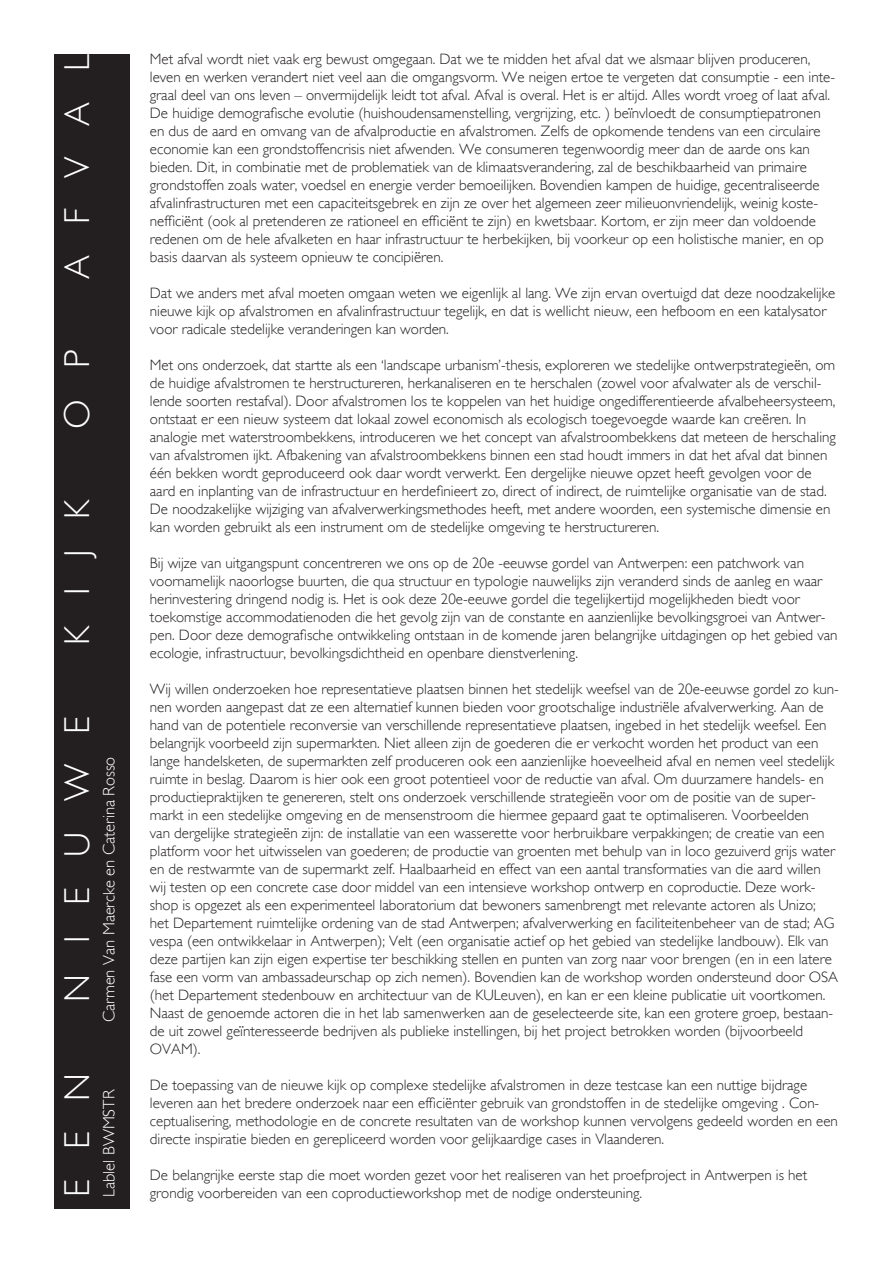
<style>
.page{position:relative;width:893px;height:1263px;background:#fff}
.page>*{position:absolute;margin:0;border:0;box-sizing:border-box;transform-origin:0 0}
.t1{font:300 36px "Gill Sans";color:#fff}
.t2{font:300 16.5px "Gill Sans";color:#fff}
.t3{font:300 15px/18px "Gill Sans";color:#231f20}
</style>
<div class="page">
<div style="left:54px;top:54px;width:76px;height:1155px;background:#231f20"></div>
<h1 class="t1" style="left:56px;top:279px;width:226px;rotate:-90deg">afval</h1>
<h1 class="t1" style="left:56px;top:429px;width:80px;rotate:-90deg">o p</h1>
<h1 class="t1" style="left:56px;top:645px;width:143px;rotate:-90deg">kijk</h1>
<h1 class="t1" style="left:56px;top:1002px;width:286px;rotate:-90deg">nieuwe</h1>
<p class="t2" style="left:99px;top:1022px;width:267px;rotate:-90deg">Carmen Van Maercke en Caterina Rosso</p>
<h1 class="t1" style="left:56px;top:1197px;width:123px;rotate:-90deg">een</h1>
<p class="t2" style="left:99px;top:1197px;width:109px;rotate:-90deg">Lablel BWMSTR</p>
<p class="t3" style="left:150px;top:50px;width:687px">Met afval wordt niet vaak erg bewust omgegaan. Dat we te midden het afval dat we alsmaar blijven produceren, leven en werken verandert niet veel aan die omgangsvorm. We neigen ertoe te vergeten dat consumptie - een inte&shy;graal deel van ons leven – onvermijdelijk leidt tot afval. Afval is overal. Het is er altijd. Alles wordt vroeg of laat afval.<br>De huidige demografische evolutie (huishoudensamenstelling, vergrijzing, etc. ) beïnvloedt de consumptiepatronen en dus de aard en omvang van de afvalproductie en afvalstromen. Zelfs de opkomende tendens van een circulaire economie kan een grondstoffencrisis niet afwenden. We consumeren tegenwoordig meer dan de aarde ons kan bieden. Dit, in combinatie met de problematiek van de klimaatsverandering, zal de beschikbaarheid van primaire grondstoffen zoals water, voedsel en energie verder bemoeilijken. Bovendien kampen de huidige, gecentraliseerde afvalinfrastructuren met een capaciteitsgebrek en zijn ze over het algemeen zeer milieuonvriendelijk, weinig koste&shy;nefficiënt (ook al pretenderen ze rationeel en efficiënt te zijn) en kwetsbaar. Kortom, er zijn meer dan voldoende redenen om de hele afvalketen en haar infrastructuur te herbekijken, bij voorkeur op een holistische manier, en op basis daarvan als systeem opnieuw te concipiëren.</p>
<p class="t3" style="left:150px;top:284px;width:687px">Dat we anders met afval moeten omgaan weten we eigenlijk al lang. We zijn ervan overtuigd dat deze noodzakelijke nieuwe kijk op afvalstromen en afvalinfrastructuur tegelijk, en dat is wellicht nieuw, een hefboom en een katalysator voor radicale stedelijke veranderingen kan worden.</p>
<p class="t3" style="left:150px;top:356px;width:688px">Met ons onderzoek, dat startte als een ‘landscape urbanism’-thesis, exploreren we stedelijke ontwerpstrategieën, om de huidige afvalstromen te herstructureren, herkanaliseren en te herschalen (zowel voor afvalwater als de verschil&shy;lende soorten restafval). Door afvalstromen los te koppelen van het huidige ongedifferentieerde afvalbeheersysteem, ontstaat er een nieuw systeem dat lokaal zowel economisch als ecologisch toegevoegde waarde kan creëren. In analogie met waterstroombekkens, introduceren we het concept van afvalstroombekkens dat meteen de herschaling van afvalstromen ijkt. Afbakening van afvalstroombekkens binnen een stad houdt immers in dat het afval dat binnen één bekken wordt geproduceerd ook daar wordt verwerkt. Een dergelijke nieuwe opzet heeft gevolgen voor de aard en inplanting van de infrastructuur en herdefinieert zo, direct of indirect, de ruimtelijke organisatie van de stad.<br>De noodzakelijke wijziging van afvalverwerkingsmethodes heeft, met andere woorden, een systemische dimensie en kan worden gebruikt als een instrument om de stedelijke omgeving te herstructureren.</p>
<p class="t3" style="left:150px;top:554px;width:689px">Bij wijze van uitgangspunt concentreren we ons op de 20e -eeuwse gordel van Antwerpen: een patchwork van voornamelijk naoorlogse buurten, die qua structuur en typologie nauwelijks zijn veranderd sinds de aanleg en waar herinvestering dringend nodig is. Het is ook deze 20e-eeuwe gordel die tegelijkertijd mogelijkheden biedt voor toekomstige accommodatienoden die het gevolg zijn van de constante en aanzienlijke bevolkingsgroei van Antwer&shy;pen. Door deze demografische ontwikkeling ontstaan in de komende jaren belangrijke uitdagingen op het gebied van ecologie, infrastructuur, bevolkingsdichtheid en openbare dienstverlening.</p>
<p class="t3" style="left:150px;top:680px;width:691px">Wij willen onderzoeken hoe representatieve plaatsen binnen het stedelijk weefsel van de 20e-eeuwse gordel zo kun&shy;nen worden aangepast dat ze een alternatief kunnen bieden voor grootschalige industriële afvalverwerking. Aan de hand van de potentiele reconversie van verschillende representatieve plaatsen, ingebed in het stedelijk weefsel. Een belangrijk voorbeeld zijn supermarkten. Niet alleen zijn de goederen die er verkocht worden het product van een lange handelsketen, de supermarkten zelf produceren ook een aanzienlijke hoeveelheid afval en nemen veel stedelijk ruimte in beslag. Daarom is hier ook een groot potentieel voor de reductie van afval. Om duurzamere handels- en productiepraktijken te genereren, stelt ons onderzoek verschillende strategieën voor om de positie van de super&shy;markt in een stedelijke omgeving en de mensenstroom die hiermee gepaard gaat te optimaliseren. Voorbeelden<br>van dergelijke strategieën zijn: de installatie van een wasserette voor herbruikbare verpakkingen; de creatie van een platform voor het uitwisselen van goederen; de productie van groenten met behulp van in loco gezuiverd grijs water en de restwarmte van de supermarkt zelf. Haalbaarheid en effect van een aantal transformaties van die aard willen wij testen op een concrete case door middel van een intensieve workshop ontwerp en coproductie. Deze work&shy;shop is opgezet als een experimenteel laboratorium dat bewoners samenbrengt met relevante actoren als Unizo;<br>het Departement ruimtelijke ordening van de stad Antwerpen; afvalverwerking en faciliteitenbeheer van de stad; AG vespa (een ontwikkelaar in Antwerpen); Velt (een organisatie actief op het gebied van stedelijke landbouw). Elk van deze partijen kan zijn eigen expertise ter beschikking stellen en punten van zorg naar voor brengen (en in een latere fase een vorm van ambassadeurschap op zich nemen). Bovendien kan de workshop worden ondersteund door OSA (het Departement stedenbouw en architectuur van de KULeuven), en kan er een kleine publicatie uit voortkomen.<br>Naast de genoemde actoren die in het lab samenwerken aan de geselecteerde site, kan een grotere groep, bestaan&shy;de uit zowel geïnteresseerde bedrijven als publieke instellingen, bij het project betrokken worden (bijvoorbeeld OVAM).</p>
<p class="t3" style="left:150px;top:1076px;width:689px">De toepassing van de nieuwe kijk op complexe stedelijke afvalstromen in deze testcase kan een nuttige bijdrage leveren aan het bredere onderzoek naar een efficiënter gebruik van grondstoffen in de stedelijke omgeving . Con&shy;ceptualisering, methodologie en de concrete resultaten van de workshop kunnen vervolgens gedeeld worden en een directe inspiratie bieden en gerepliceerd worden voor gelijkaardige cases in Vlaanderen.</p>
<p class="t3" style="left:150px;top:1166px;width:659px">De belangrijke eerste stap die moet worden gezet voor het realiseren van het proefproject in Antwerpen is het</p>
<p class="t3" style="left:150px;top:1184px;width:494px">grondig voorbereiden van een coproductieworkshop met de nodige ondersteuning.</p>
</div>
